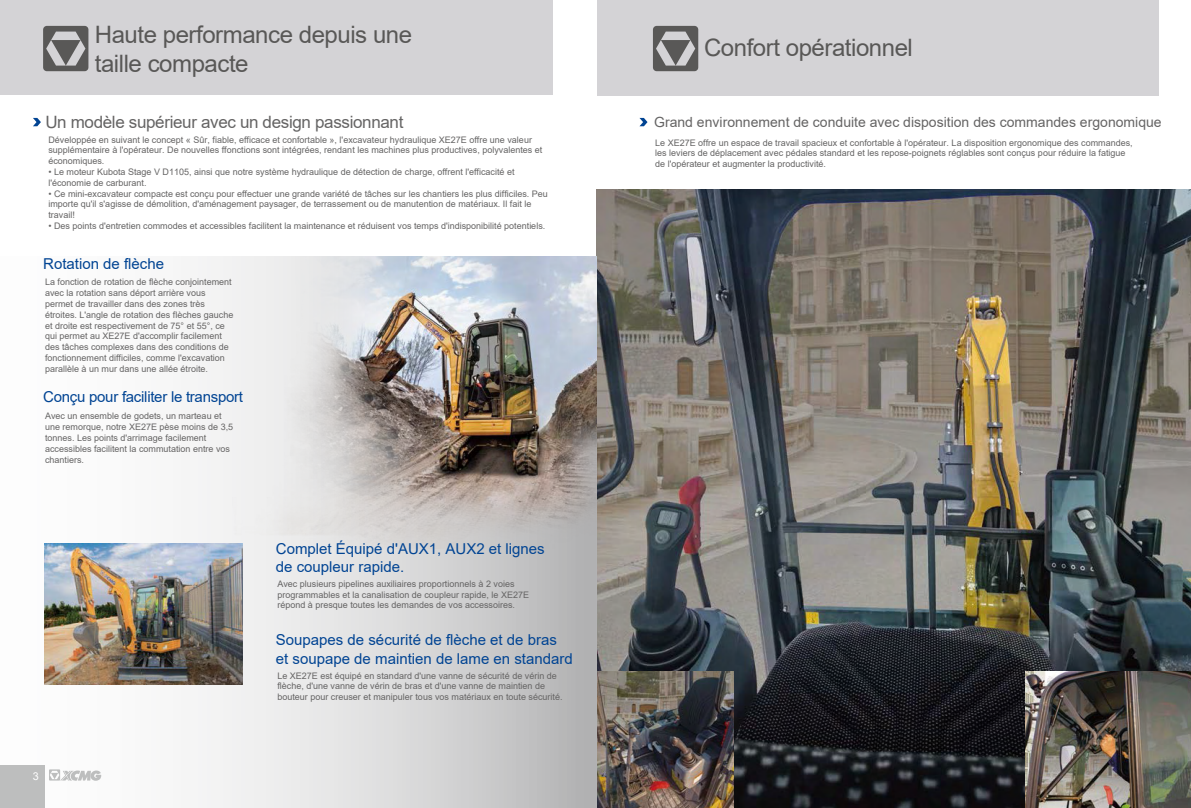
<style>
.page{position:relative;width:1191px;height:808px;background:#fff}
.page>*{position:absolute;margin:0;border:0;box-sizing:border-box;transform-origin:0 0}
.t1{font:24px/28.8px "Arial";letter-spacing:-.02em;color:#595857}
.t2{font:17px "Arial";letter-spacing:-.02em;color:#656464}
.t3{font:15px/18px "Arial";color:#014493}
.t4{font:15px "Arial";letter-spacing:-.02em;color:#014493}
.t5{font:14px "Arial";color:#656464}
.t6{font:10.8px "Arial";color:#fff}
.t7{font:9px/10.8px "Arial";color:#656464}
</style>
<div class="page">
<img style="left:597px;top:189px;width:594px;height:619px">
<img style="left:596px;top:672px;width:138px;height:136px">
<img style="left:1025px;top:672px;width:166px;height:136px">
<div style="left:0;top:256px;width:596px;height:552px;background:linear-gradient(to right,#fff,#bdbdbe)"></div>
<div style="left:0;top:765px;width:44px;height:43px;background:#bdbebe"></div>
<svg style="left:49px;top:769px;width:53px;height:12px"></svg>
<img style="left:189px;top:256px;width:407px;height:292px">
<img style="left:44px;top:543px;width:198px;height:142px">
<div style="left:597px;top:0;width:561px;height:95px;background:#d4d3d6"></div>
<svg style="left:639px;top:118px;width:8px;height:8px"></svg>
<svg style="left:653px;top:26px;width:45px;height:45px"></svg>
<div style="left:0;top:0;width:553px;height:95px;background:#d4d3d6"></div>
<svg style="left:33px;top:118px;width:8px;height:8px"></svg>
<svg style="left:43px;top:26px;width:45px;height:45px"></svg>
<h1 class="t1" style="left:95px;top:20px;width:319px">Haute performance depuis une taille compacte</h1>
<h1 class="t1" style="left:704px;top:33px;width:210px">Confort opérationnel</h1>
<h2 class="t2" style="left:45px;top:110px;width:359px">Un modèle supérieur avec un design passionnant</h2>
<h3 class="t5" style="left:654px;top:113px;width:509px">Grand environnement de conduite avec disposition des commandes ergonomique</h3>
<p class="t7" style="left:655px;top:137px;width:479px">Le XE27E offre un espace de travail spacieux et confortable à l'opérateur. La disposition ergonomique des commandes, les leviers de déplacement avec pédales standard et les repose-poignets réglables sont conçus pour réduire la fatigue de l'opérateur et augmenter la productivité.</p>
<p class="t7" style="left:48px;top:134px;width:495px">Développée en suivant le concept « Sûr, fiable, efficace et confortable », l'excavateur hydraulique XE27E offre une valeur supplémentaire à l'opérateur. De nouvelles ffonctions sont intégrées, rendant les machines plus productives, polyvalentes et économiques.</p>
<p class="t7" style="left:48px;top:166px;width:468px">• Le moteur Kubota Stage V D1105, ainsi que notre système hydraulique de détection de charge, offrent l'efficacité et l'économie de carburant.</p>
<p class="t7" style="left:48px;top:188px;width:501px">• Ce mini-excavateur compacte est conçu pour effectuer une grande variété de tâches sur les chantiers les plus difficiles. Peu importe qu'il s'agisse de démolition, d'aménagement paysager, de terrassement ou de manutention de matériaux. Il fait le travail!</p>
<p class="t7" style="left:48px;top:220px;width:498px">• Des points d'entretien commodes et accessibles facilitent la maintenance et réduisent vos temps d'indisponibilité potentiels.</p>
<h3 class="t3" style="left:43px;top:255px;width:122px">Rotation de flèche</h3>
<p class="t7" style="left:45px;top:277px;width:190px">La fonction de rotation de flèche conjointement avec la rotation sans déport arrière vous permet de travailler dans des zones très étroites. L'angle de rotation des flèches gauche et droite est respectivement de 75° et 55°, ce qui permet au XE27E d'accomplir facilement des tâches complexes dans des conditions de fonctionnement difficiles, comme l'excavation parallèle à un mur dans une allée étroite.</p>
<p class="t7" style="left:45px;top:411px;width:190px">Avec un ensemble de godets, un marteau et une remorque, notre XE27E pèse moins de 3,5 tonnes. Les points d'arrimage facilement accessibles facilitent la commutation entre vos chantiers.</p>
<h3 class="t4" style="left:43px;top:387px;width:201px">Conçu pour faciliter le transport</h3>
<p class="t6" style="left:33px;top:768px;width:8px">3</p>
<h3 class="t3" style="left:276px;top:539px;width:270px">Complet Équipé d'AUX1, AUX2 et lignes de coupleur rapide.</h3>
<p class="t7" style="left:277px;top:578px;width:253px">Avec plusieurs pipelines auxiliaires proportionnels à 2 voies programmables et la canalisation de coupleur rapide, le XE27E répond à presque toutes les demandes de vos accessoires.</p>
<h3 class="t3" style="left:276px;top:631px;width:298px">Soupapes de sécurité de flèche et de bras et soupape de maintien de lame en standard</h3>
<p class="t7" style="left:277px;top:670px;width:287px">Le XE27E est équipé en standard d'une vanne de sécurité de vérin de flèche, d'une vanne de vérin de bras et d'une vanne de maintien de bouteur pour creuser et manipuler tous vos matériaux en toute sécurité.</p>
</div>
